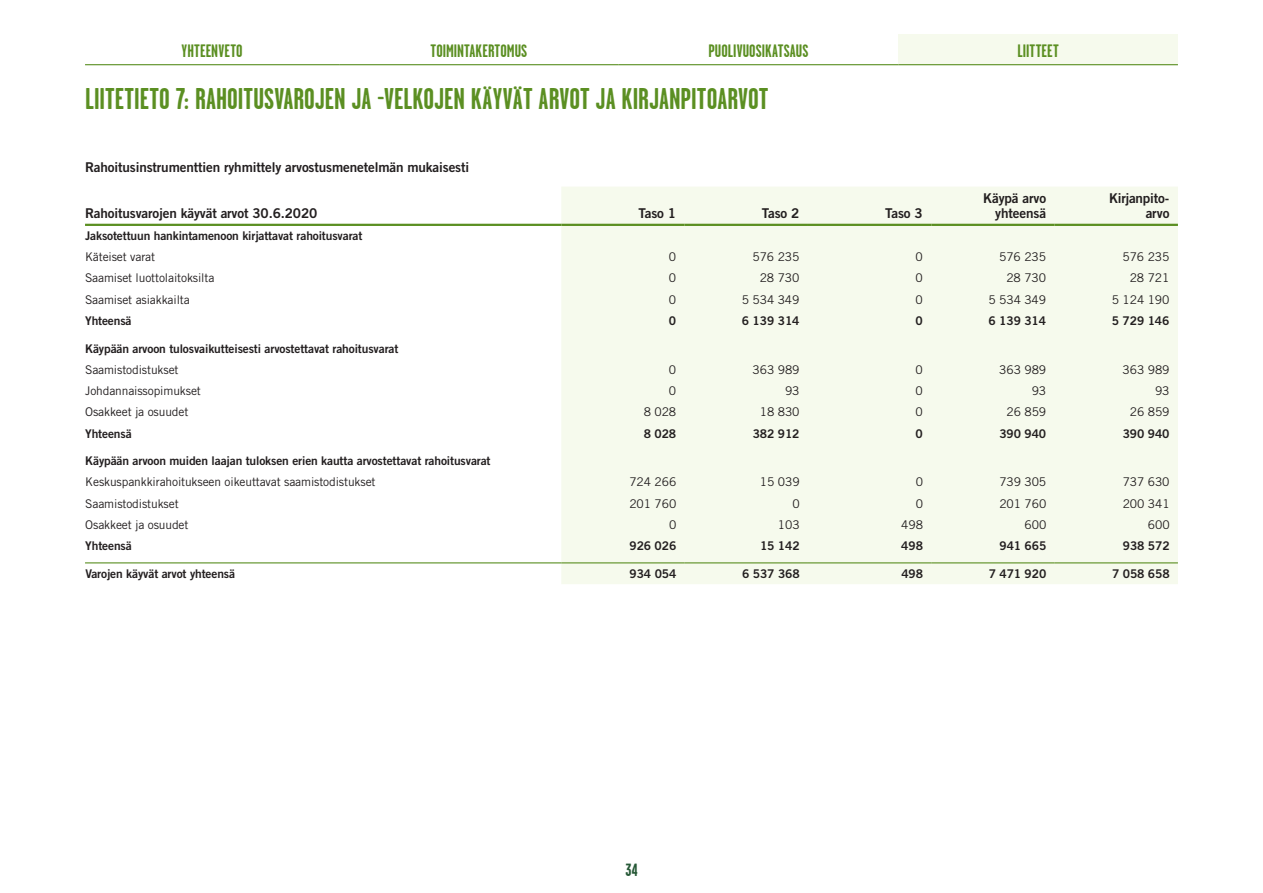
<style>
.page{position:relative;width:1263px;height:893px;background:#fff}
.page>*{position:absolute;margin:0;border:0;box-sizing:border-box;transform-origin:0 0}
.t1{font:700 30px "Garage Gothic S Pankki";letter-spacing:.005em;color:#5b8f22}
.t2{font:700 18px "Garage Gothic S Pankki";letter-spacing:.005em;color:#5b8f22}
.t3{font:700 17.7px "Garage Gothic S Pankki";color:#275937}
.t4{font:13.5px/15px "Trade Gothic LT Std Bd 2";letter-spacing:-.01em;color:#231f20;text-align:right}
.t5{font:12px "Trade Gothic LT Std";letter-spacing:-.01em;color:#231f20}
.t6{font:12px "Trade Gothic LT Std Bd 2";letter-spacing:-.01em;color:#231f20}
</style>
<div class="page">
<div style="left:898px;top:34px;width:280px;height:31px;background:#f6faed"></div>
<hr style="left:85px;top:64px;width:254px;height:1px;background:#5b8f22">
<hr style="left:339px;top:64px;width:280px;height:1px;background:#5b8f22">
<hr style="left:619px;top:64px;width:279px;height:1px;background:#5b8f22">
<hr style="left:898px;top:64px;width:280px;height:1px;background:#5b8f22">
<div style="left:561px;top:187px;width:617px;height:397px;background:#f6faed"></div>
<hr style="left:85px;top:224px;width:476px;height:2px;background:#5b8f22">
<hr style="left:561px;top:224px;width:124px;height:2px;background:#5b8f22">
<hr style="left:685px;top:224px;width:123px;height:2px;background:#5b8f22">
<hr style="left:808px;top:224px;width:123px;height:2px;background:#5b8f22">
<hr style="left:931px;top:224px;width:123px;height:2px;background:#5b8f22">
<hr style="left:1054px;top:224px;width:124px;height:2px;background:#5b8f22">
<hr style="left:85px;top:562px;width:476px;height:1px;background:#5b8f22">
<hr style="left:561px;top:562px;width:124px;height:1px;background:#5b8f22">
<hr style="left:685px;top:562px;width:123px;height:1px;background:#5b8f22">
<hr style="left:808px;top:562px;width:123px;height:1px;background:#5b8f22">
<hr style="left:931px;top:562px;width:123px;height:1px;background:#5b8f22">
<hr style="left:1054px;top:562px;width:124px;height:1px;background:#5b8f22">
<h2 class="t2" style="left:182px;top:41px;width:63px">YHTEENVETO</h2>
<h2 class="t2" style="left:430px;top:41px;width:98px">TOIMINTAKERTOMUS</h2>
<h2 class="t2" style="left:708px;top:41px;width:102px">PUOLIVUOSIKATSAUS</h2>
<h2 class="t2" style="left:1017px;top:41px;width:43px">LIITTEET</h2>
<h1 class="t1" style="left:85px;top:83px;width:685px">LIITETIETO 7: RAHOITUSVAROJEN JA -VELKOJEN KÄYVÄT ARVOT JA KIRJANPITOARVOT</h1>
<p class="t4" style="left:85px;top:160px;width:386px">Rahoitusinstrumenttien ryhmittely arvostusmenetelmän mukaisesti</p>
<p class="t4" style="left:85px;top:206px;width:234px">Rahoitusvarojen käyvät arvot 30.6.2020</p>
<p class="t4" style="left:638px;top:206px;width:39px">Taso 1</p>
<p class="t4" style="left:762px;top:206px;width:39px">Taso 2</p>
<p class="t4" style="left:885px;top:206px;width:39px">Taso 3</p>
<p class="t4" style="left:983px;top:191px;width:64px">Käypä arvo yhteensä</p>
<p class="t4" style="left:1109px;top:191px;width:62px">Kirjanpito&shy;arvo</p>
<p class="t6" style="left:85px;top:228px;width:279px">Jaksotettuun hankintamenoon kirjattavat rahoitusvarat</p>
<p class="t5" style="left:85px;top:250px;width:72px">Käteiset varat</p>
<p class="t5" style="left:669px;top:250px;width:9px">0</p>
<p class="t5" style="left:752px;top:250px;width:48px">576 235</p>
<p class="t5" style="left:915px;top:250px;width:9px">0</p>
<p class="t5" style="left:999px;top:250px;width:48px">576 235</p>
<p class="t5" style="left:1122px;top:250px;width:48px">576 235</p>
<p class="t5" style="left:85px;top:271px;width:131px">Saamiset luottolaitoksilta</p>
<p class="t5" style="left:669px;top:271px;width:9px">0</p>
<p class="t5" style="left:760px;top:271px;width:41px">28 730</p>
<p class="t5" style="left:915px;top:271px;width:9px">0</p>
<p class="t5" style="left:1006px;top:271px;width:41px">28 730</p>
<p class="t5" style="left:1130px;top:271px;width:41px">28 721</p>
<p class="t5" style="left:85px;top:292px;width:106px">Saamiset asiakkailta</p>
<p class="t5" style="left:669px;top:292px;width:9px">0</p>
<p class="t5" style="left:742px;top:292px;width:59px">5 534 349</p>
<p class="t5" style="left:915px;top:292px;width:9px">0</p>
<p class="t5" style="left:988px;top:292px;width:59px">5 534 349</p>
<p class="t5" style="left:1112px;top:292px;width:59px">5 124 190</p>
<p class="t6" style="left:85px;top:313px;width:48px">Yhteensä</p>
<p class="t6" style="left:669px;top:313px;width:9px">0</p>
<p class="t6" style="left:742px;top:313px;width:59px">6 139 314</p>
<p class="t6" style="left:915px;top:313px;width:9px">0</p>
<p class="t6" style="left:988px;top:313px;width:59px">6 139 314</p>
<p class="t6" style="left:1112px;top:313px;width:59px">5 729 146</p>
<p class="t6" style="left:85px;top:341px;width:315px">Käypään arvoon tulosvaikutteisesti arvostettavat rahoitusvarat</p>
<p class="t5" style="left:85px;top:362px;width:95px">Saamistodistukset</p>
<p class="t5" style="left:669px;top:362px;width:9px">0</p>
<p class="t5" style="left:753px;top:362px;width:48px">363 989</p>
<p class="t5" style="left:915px;top:362px;width:9px">0</p>
<p class="t5" style="left:999px;top:362px;width:48px">363 989</p>
<p class="t5" style="left:1122px;top:362px;width:48px">363 989</p>
<p class="t5" style="left:85px;top:383px;width:117px">Johdannaissopimukset</p>
<p class="t5" style="left:669px;top:383px;width:9px">0</p>
<p class="t5" style="left:785px;top:383px;width:16px">93</p>
<p class="t5" style="left:915px;top:383px;width:9px">0</p>
<p class="t5" style="left:1032px;top:383px;width:16px">93</p>
<p class="t5" style="left:1155px;top:383px;width:16px">93</p>
<p class="t5" style="left:85px;top:405px;width:105px">Osakkeet ja osuudet</p>
<p class="t5" style="left:644px;top:405px;width:34px">8 028</p>
<p class="t5" style="left:760px;top:405px;width:41px">18 830</p>
<p class="t5" style="left:915px;top:405px;width:9px">0</p>
<p class="t5" style="left:1006px;top:405px;width:41px">26 859</p>
<p class="t5" style="left:1130px;top:405px;width:41px">26 859</p>
<p class="t6" style="left:85px;top:426px;width:48px">Yhteensä</p>
<p class="t6" style="left:644px;top:426px;width:34px">8 028</p>
<p class="t6" style="left:753px;top:426px;width:48px">382 912</p>
<p class="t6" style="left:916px;top:426px;width:9px">0</p>
<p class="t6" style="left:999px;top:426px;width:48px">390 940</p>
<p class="t6" style="left:1123px;top:426px;width:48px">390 940</p>
<p class="t6" style="left:85px;top:453px;width:407px">Käypään arvoon muiden laajan tuloksen erien kautta arvostettavat rahoitusvarat</p>
<p class="t5" style="left:85px;top:475px;width:292px">Keskuspankkirahoitukseen oikeuttavat saamistodistukset</p>
<p class="t5" style="left:629px;top:475px;width:48px">724 266</p>
<p class="t5" style="left:760px;top:475px;width:41px">15 039</p>
<p class="t5" style="left:916px;top:475px;width:9px">0</p>
<p class="t5" style="left:999px;top:475px;width:48px">739 305</p>
<p class="t5" style="left:1123px;top:475px;width:48px">737 630</p>
<p class="t5" style="left:85px;top:496px;width:95px">Saamistodistukset</p>
<p class="t5" style="left:629px;top:496px;width:48px">201 760</p>
<p class="t5" style="left:792px;top:496px;width:9px">0</p>
<p class="t5" style="left:916px;top:496px;width:9px">0</p>
<p class="t5" style="left:999px;top:496px;width:48px">201 760</p>
<p class="t5" style="left:1123px;top:496px;width:48px">200 341</p>
<p class="t5" style="left:85px;top:517px;width:105px">Osakkeet ja osuudet</p>
<p class="t5" style="left:669px;top:517px;width:9px">0</p>
<p class="t5" style="left:778px;top:517px;width:23px">103</p>
<p class="t5" style="left:901px;top:517px;width:23px">498</p>
<p class="t5" style="left:1024px;top:517px;width:23px">600</p>
<p class="t5" style="left:1148px;top:517px;width:23px">600</p>
<p class="t6" style="left:85px;top:539px;width:48px">Yhteensä</p>
<p class="t6" style="left:629px;top:539px;width:48px">926 026</p>
<p class="t6" style="left:760px;top:539px;width:41px">15 142</p>
<p class="t6" style="left:901px;top:539px;width:23px">498</p>
<p class="t6" style="left:999px;top:539px;width:48px">941 665</p>
<p class="t6" style="left:1123px;top:539px;width:48px">938 572</p>
<p class="t6" style="left:85px;top:566px;width:151px">Varojen käyvät arvot yhteensä</p>
<p class="t6" style="left:629px;top:566px;width:48px">934 054</p>
<p class="t6" style="left:742px;top:566px;width:59px">6 537 368</p>
<p class="t6" style="left:901px;top:566px;width:23px">498</p>
<p class="t6" style="left:989px;top:566px;width:59px">7 471 920</p>
<p class="t6" style="left:1112px;top:566px;width:59px">7 058 658</p>
<h3 class="t3" style="left:625px;top:860px;width:14px">34</h3>
</div>
